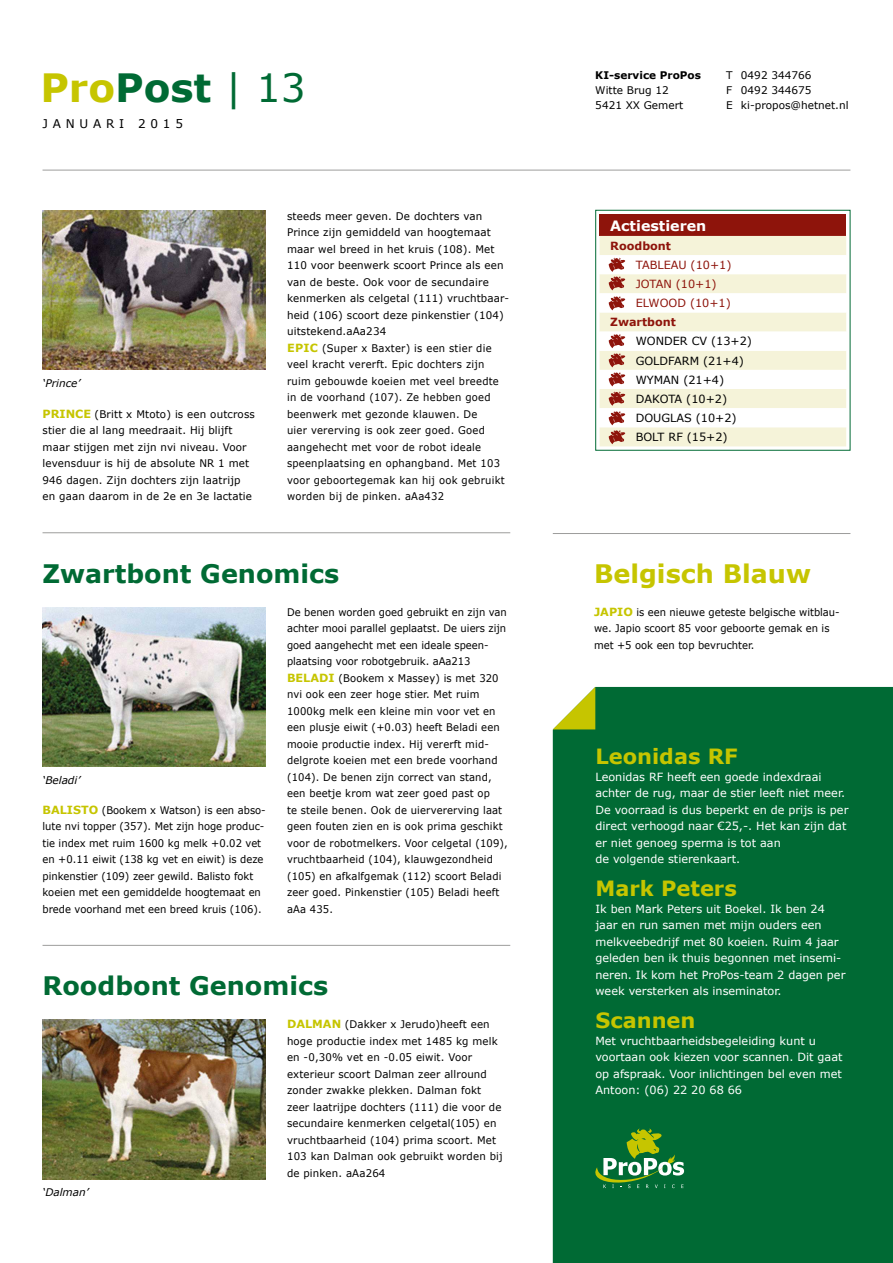
<style>
.page{position:relative;width:893px;height:1263px;background:#fff}
.page>*{position:absolute;margin:0;border:0;box-sizing:border-box;transform-origin:0 0}
.t1{font:700 39px "Verdana";color:#006a34}
.t2{font:700 25.5px "Verdana";color:#006a34}
.t3{font:700 25.5px "Verdana";color:#c6c500}
.t4{font:700 21px "Verdana";color:#c6c500}
.t5{font:700 14.25px "Verdana";color:#fff}
.t6{font:12px "Verdana";letter-spacing:.4em;color:#000}
.t7{font:11.25px/16.5px "Verdana";color:#fff}
.t8{font:11.25px/19.2px "Verdana";color:#000}
.t9{font:11.25px/19.2px "Verdana";color:#8e140b}
.t10{font:700 11.25px "Verdana";color:#8e140b}
.t11{font:10.5px/16.5px "Verdana";letter-spacing:.015em;color:#000}
.t12{font:10.5px/16.5px "Verdana";letter-spacing:.015em;color:#000;scale:.95 1}
.t13{font:italic 10.5px "Verdana";color:#000}
.t14{font:700 10.5px "Verdana";color:#000}
.s1{color:#c6c500}
.s2{font-weight:400}
.s3{font-weight:700;font-size:11.25px;color:#c6c500}
</style>
<div class="page">
<hr style="left:43px;top:170px;width:807px;height:1px;background:#9d9d9c">
<div style="left:553px;top:687px;width:340px;height:576px;background:#006a34"></div>
<svg style="left:553px;top:687px;width:42px;height:42px"></svg>
<svg style="left:585px;top:1128px;width:99px;height:62px;background:#378745"></svg>
<hr style="left:43px;top:532px;width:467px;height:1px;background:#9d9d9c">
<hr style="left:553px;top:533px;width:297px;height:1px;background:#9d9d9c">
<hr style="left:43px;top:945px;width:467px;height:1px;background:#9d9d9c">
<img style="left:43px;top:210px;width:223px;height:160px">
<img style="left:43px;top:607px;width:223px;height:160px">
<img style="left:43px;top:1020px;width:223px;height:159px">
<svg style="left:595px;top:210px;width:255px;height:241px"></svg>
<div style="left:600px;top:215px;width:246px;height:21px;background:#8e140b"></div>
<div style="left:600px;top:236px;width:246px;height:210px;background:#f5f3d9"></div>
<svg style="left:600px;top:255px;width:246px;height:189px"></svg>
<h1 class="t1" style="left:40px;top:63px;width:267px"><span class="s1">Pro</span>Post <span class="s2">| 13</span></h1>
<p class="t6" style="left:43px;top:116px;width:142px">JANUARI 2015</p>
<p class="t13" style="left:43px;top:376px;width:39px">‘Prince’</p>
<p class="t11" style="left:43px;top:405px;width:214px"><span class="s3">PRINCE</span> (Britt x Mtoto) is een outcross stier die al lang meedraait. Hij blijft maar stijgen met zijn nvi niveau. Voor levensduur is hij de absolute NR 1 met 946 dagen. Zijn dochters zijn laatrijp en gaan daarom in de 2e en 3e lactatie</p>
<p class="t11" style="left:287px;top:207px;width:224px">steeds meer geven. De dochters van Prince zijn gemiddeld van hoogtemaat maar wel breed in het kruis (108). Met 110 voor beenwerk scoort Prince als een van de beste. Ook voor de secundaire kenmerken als celgetal (111) vruchtbaar&shy;heid (106) scoort deze pinkenstier (104) uitstekend.aAa234<br><span class="s3">EPIC</span> (Super x Baxter) is een stier die veel kracht vererft. Epic dochters zijn ruim gebouwde koeien met veel breedte in de voorhand (107). Ze hebben goed beenwerk met gezonde klauwen. De<br>uier vererving is ook zeer goed. Goed aangehecht met voor de robot ideale speenplaatsing en ophangband. Met 103 voor geboortegemak kan hij ook gebruikt worden bij de pinken. aAa432</p>
<p class="t14" style="left:595px;top:68px;width:107px">KI-service ProPos</p>
<p class="t11" style="left:595px;top:82px;width:89px;line-height:15px">Witte Brug 12<br>5421 XX Gemert</p>
<p class="t11" style="left:726px;top:67px;width:87px;line-height:15px">T 0492 344766<br>F 0492 344675</p>
<p class="t11" style="left:726px;top:96px;width:124px">E ki-propos@hetnet.nl</p>
<h3 class="t5" style="left:610px;top:216px;width:98px">Actiestieren</h3>
<p class="t10" style="left:610px;top:239px;width:62px">Roodbont</p>
<p class="t9" style="left:636px;top:255px;width:97px">TABLEAU (10+1)<br>JOTAN (10+1)<br>ELWOOD (10+1)</p>
<p class="t10" style="left:610px;top:315px;width:67px">Zwartbont</p>
<p class="t8" style="left:636px;top:331px;width:118px">WONDER CV (13+2)<br>GOLDFARM (21+4)<br>WYMAN (21+4)<br>DAKOTA (10+2)<br>DOUGLAS (10+2)<br>BOLT RF (15+2)</p>
<h2 class="t2" style="left:43px;top:557px;width:298px">Zwartbont Genomics</h2>
<h2 class="t3" style="left:594px;top:557px;width:218px">Belgisch Blauw</h2>
<p class="t12" style="left:594px;top:603px;width:260px"><span class="s3">JAPIO</span> is een nieuwe geteste belgische witblau&shy;we. Japio scoort 85 voor geboorte gemak en is met +5 ook een top bevruchter.</p>
<p class="t12" style="left:287px;top:603px;width:234px">De benen worden goed gebruikt en zijn van achter mooi parallel geplaatst. De uiers zijn goed aangehecht met een ideale speen&shy;plaatsing voor robotgebruik. aAa213<br><span class="s3">BELADI</span> (Bookem x Massey) is met 320 nvi ook een zeer hoge stier. Met ruim 1000kg melk een kleine min voor vet en een plusje eiwit (+0.03) heeft Beladi een mooie productie index. Hij vererft mid&shy;delgrote koeien met een brede voorhand (104). De benen zijn correct van stand, een beetje krom wat zeer goed past op<br>te steile benen. Ook de uiervererving laat geen fouten zien en is ook prima geschikt voor de robotmelkers. Voor celgetal (109), vruchtbaarheid (104), klauwgezondheid (105) en afkalfgemak (112) scoort Beladi zeer goed. Pinkenstier (105) Beladi heeft aAa 435.</p>
<h3 class="t4" style="left:595px;top:743px;width:144px">Leonidas RF</h3>
<p class="t7" style="left:595px;top:768px;width:255px">Leonidas RF heeft een goede indexdraai achter de rug, maar de stier leeft niet meer.<br>De voorraad is dus beperkt en de prijs is per direct verhoogd naar €25,-. Het kan zijn dat er niet genoeg sperma is tot aan<br>de volgende stierenkaart.</p>
<h3 class="t4" style="left:595px;top:875px;width:143px">Mark Peters</h3>
<p class="t7" style="left:595px;top:900px;width:252px">Ik ben Mark Peters uit Boekel. Ik ben 24 jaar en run samen met mijn ouders een melkveebedrijf met 80 koeien. Ruim 4 jaar geleden ben ik thuis begonnen met insemi&shy;neren. Ik kom het ProPos-team 2 dagen per week versterken als inseminator.</p>
<h3 class="t4" style="left:595px;top:1007px;width:102px">Scannen</h3>
<p class="t7" style="left:595px;top:1032px;width:249px">Met vruchtbaarheidsbegeleiding kunt u voortaan ook kiezen voor scannen. Dit gaat op afspraak. Voor inlichtingen bel even met Antoon: (06) 22 20 68 66</p>
<p class="t13" style="left:43px;top:773px;width:39px">‘Beladi’</p>
<p class="t12" style="left:43px;top:801px;width:236px"><span class="s3">BALISTO</span> (Bookem x Watson) is een abso&shy;lute nvi topper (357). Met zijn hoge produc&shy;tie index met ruim 1600 kg melk +0.02 vet en +0.11 eiwit (138 kg vet en eiwit) is deze pinkenstier (109) zeer gewild. Balisto fokt koeien met een gemiddelde hoogtemaat en brede voorhand met een breed kruis (106).</p>
<h2 class="t2" style="left:43px;top:970px;width:287px">Roodbont Genomics</h2>
<p class="t11" style="left:287px;top:1016px;width:217px"><span class="s3">DALMAN</span> (Dakker x Jerudo)heeft een hoge productie index met 1485 kg melk en -0,30% vet en -0.05 eiwit. Voor exterieur scoort Dalman zeer allround zonder zwakke plekken. Dalman fokt zeer laatrijpe dochters (111) die voor de secundaire kenmerken celgetal(105) en vruchtbaarheid (104) prima scoort. Met 103 kan Dalman ook gebruikt worden bij de pinken. aAa264</p>
<p class="t13" style="left:43px;top:1186px;width:48px">‘Dalman’</p>
</div>
